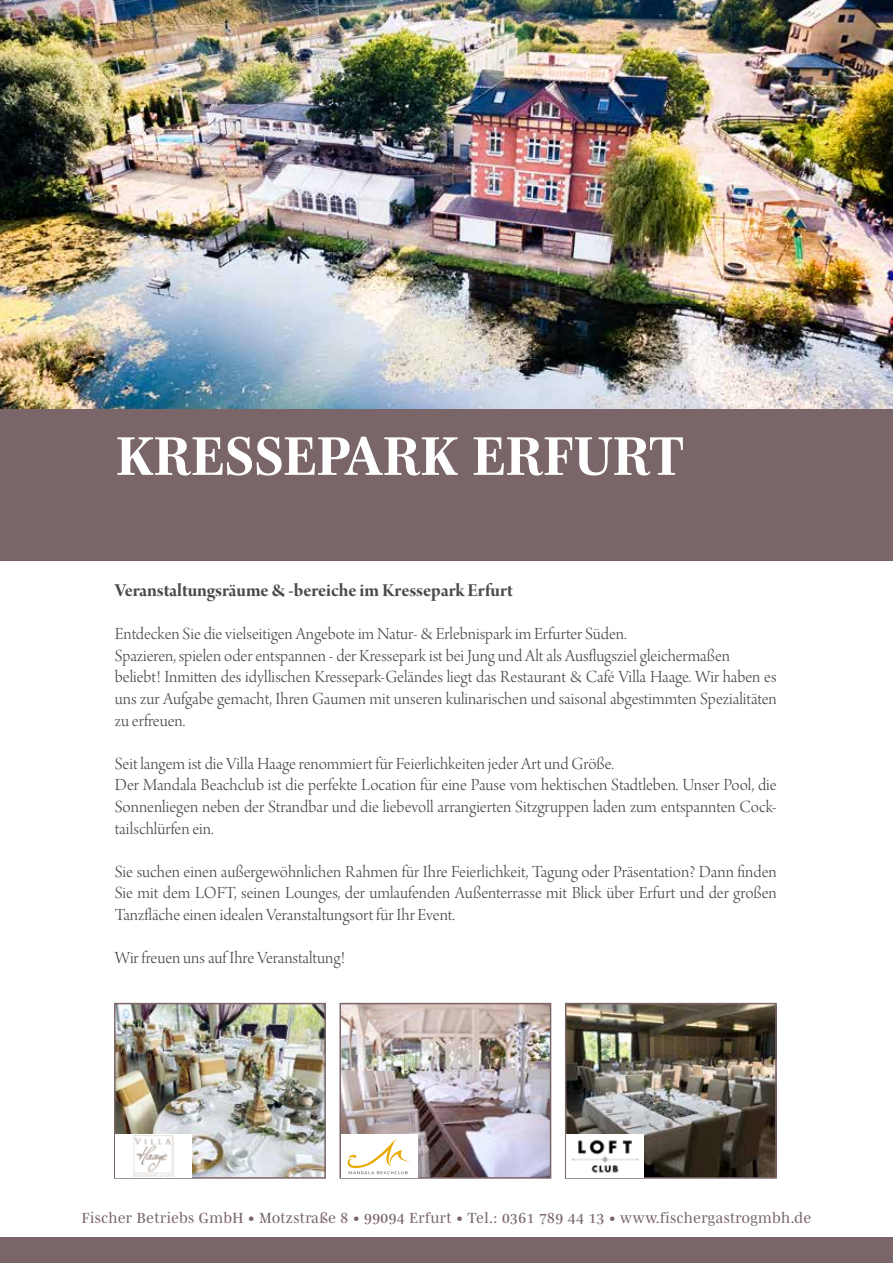
<style>
.page{position:relative;width:893px;height:1263px;background:#fff}
.page>*{position:absolute;margin:0;border:0;box-sizing:border-box;transform-origin:0 0}
.t1{font:700 55.5px "Mencken Std";color:#fff}
.t2{font:19.5px "Arno Pro Bold Display";letter-spacing:-.005em;color:#4a4a49}
.t3{font:18px/21.6px "Arno Pro Light Display";color:#4a4a49}
.t4{font:15px "Mencken Std";letter-spacing:.03em;color:#7a6569}
</style>
<div class="page">
<div style="left:0;top:1237px;width:893px;height:26px;background:#7a6569"></div>
<div style="left:0;top:335px;width:893px;height:226px;background:#7a6569"></div>
<img style="left:0;top:0;width:893px;height:408px">
<img style="left:117px;top:1006px;width:206px;height:170px">
<div style="left:114px;top:1003px;width:212px;height:176px;border:2px solid #7a6569"></div>
<img style="left:342px;top:1006px;width:206px;height:170px">
<div style="left:339px;top:1003px;width:212px;height:176px;border:2px solid #7a6569"></div>
<img style="left:568px;top:1006px;width:206px;height:170px">
<div style="left:565px;top:1003px;width:212px;height:176px;border:2px solid #7a6569"></div>
<img style="left:567px;top:1134px;width:76px;height:43px">
<div style="left:341px;top:1134px;width:77px;height:43px;background:#fff"></div>
<svg style="left:347px;top:1139px;width:64px;height:35px"></svg>
<div style="left:115px;top:1134px;width:76px;height:43px;background:#fff"></div>
<img style="left:133px;top:1135px;width:40px;height:42px">
<h1 class="t1" style="left:116px;top:424px;width:569px">KRESSEPARK ERFURT</h1>
<p class="t2" style="left:115px;top:579px;width:400px">Veranstaltungsräume &amp; -bereiche im Kressepark Erfurt</p>
<p class="t3" style="left:115px;top:624px;width:663px">Entdecken Sie die vielseitigen Angebote im Natur- &amp; Erlebnispark im Erfurter Süden.<br>Spazieren, spielen oder entspannen - der Kressepark ist bei Jung und Alt als Ausflugsziel gleichermaßen beliebt! Inmitten des idyllischen Kressepark-Geländes liegt das Restaurant &amp; Café Villa Haage. Wir haben es uns zur Aufgabe gemacht, Ihren Gaumen mit unseren kulinarischen und saisonal abgestimmten Spezialitäten zu erfreuen.</p>
<p class="t3" style="left:115px;top:754px;width:663px">Seit langem ist die Villa Haage renommiert für Feierlichkeiten jeder Art und Größe.<br>Der Mandala Beachclub ist die perfekte Location für eine Pause vom hektischen Stadtleben. Unser Pool, die Sonnenliegen neben der Strandbar und die liebevoll arrangierten Sitzgruppen laden zum entspannten Cock&shy;tailschlürfen ein.</p>
<p class="t3" style="left:115px;top:862px;width:663px;text-align:justify">Sie suchen einen außergewöhnlichen Rahmen für Ihre Feierlichkeit, Tagung oder Präsentation? Dann finden Sie mit dem LOFT, seinen Lounges, der umlaufenden Außenterrasse mit Blick über Erfurt und der großen Tanzfläche einen idealen Veranstaltungsort für Ihr Event.</p>
<p class="t3" style="left:115px;top:948px;width:232px">Wir freuen uns auf Ihre Veranstaltung!</p>
<p class="t4" style="left:82px;top:1209px;width:731px">Fischer Betriebs GmbH • Motzstraße 8 • 99094 Erfurt • Tel.: 0361 789 44 13 • www.fischergastrogmbh.de</p>
</div>
